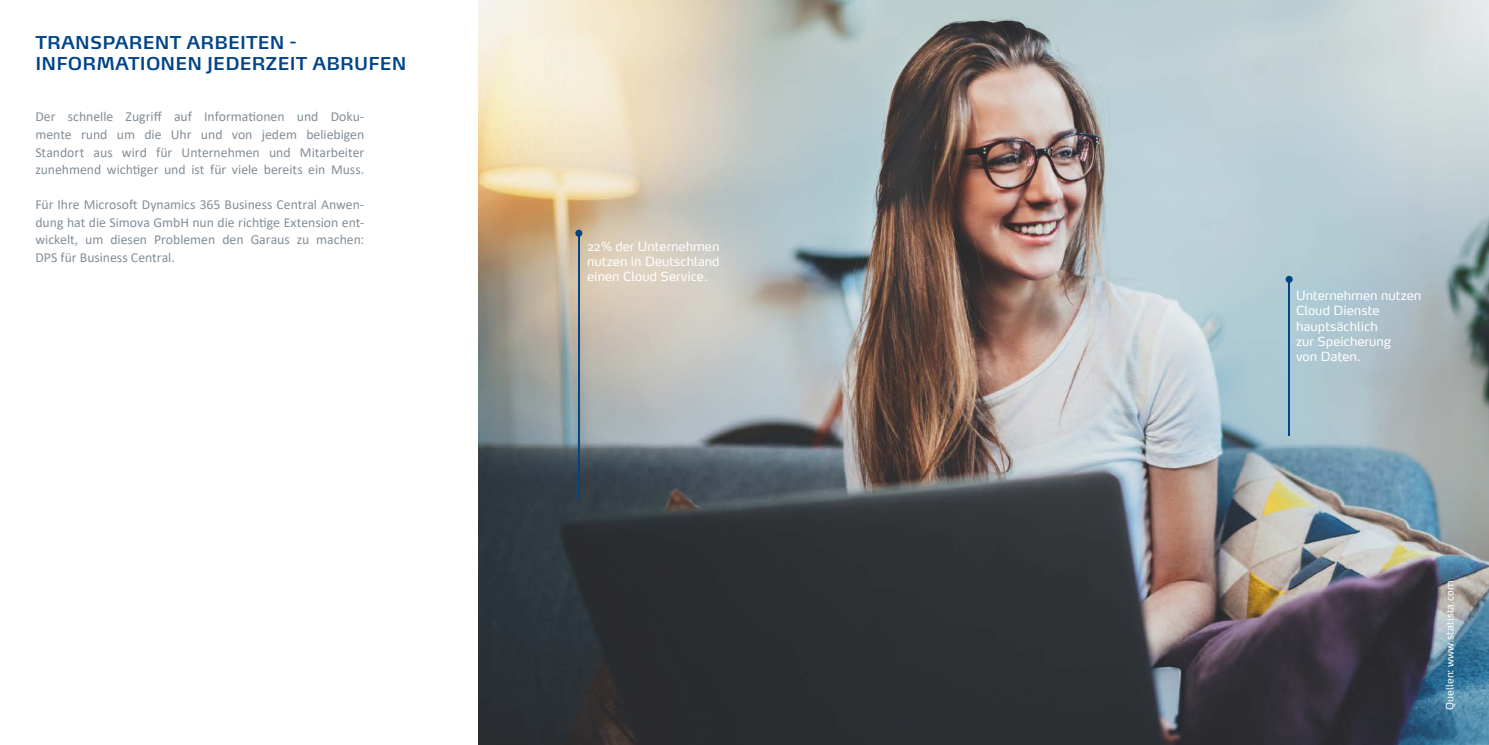
<style>
.page{position:relative;width:1489px;height:745px;background:#fff}
.page>*{position:absolute;margin:0;border:0;box-sizing:border-box;transform-origin:0 0}
.t1{font:600 17.5px/21px "Max OT";letter-spacing:.01em;color:#004489}
.t2{font:13.75px/17.5px "Calibri";color:#828e98;text-align:justify}
.t3{font:12.5px/15px "Max OT";color:#fff}
.t4{font:10px "Max OT";color:#fff}
</style>
<div class="page">
<img style="left:478px;top:0;width:1010px;height:744px">
<hr style="left:1288px;top:280px;width:1px;height:155px;background:#004489">
<hr style="left:578px;top:236px;width:1px;height:264px;background:#004489">
<svg style="left:1285px;top:275px;width:7px;height:8px"></svg>
<div style="left:575px;top:229px;width:7px;height:7px;background:#004489;border-radius:50%"></div>
<p class="t1" style="left:36px;top:32px;width:372px">TRANSPARENT ARBEITEN -<br>INFORMATIONEN JEDERZEIT ABRUFEN</p>
<p class="t2" style="left:35px;top:108px;width:330px">Der schnelle Zugriff auf Informationen und Doku&shy;mente rund um die Uhr und von jedem beliebigen Standort aus wird für Unternehmen und Mitarbeiter zunehmend wichtiger und ist für viele bereits ein Muss.</p>
<p class="t2" style="left:35px;top:195px;width:330px">Für Ihre Microsoft Dynamics 365 Business Central Anwen&shy;dung hat die Simova GmbH nun die richtige Extension ent&shy;wickelt, um diesen Problemen den Garaus zu machen:<br>DPS für Business Central.</p>
<p class="t3" style="left:587px;top:239px;width:134px;text-align:justify">22% der Unternehmen nutzen in Deutschland einen Cloud Service.</p>
<p class="t3" style="left:1295px;top:288px;width:127px">Unternehmen nutzen<br>Cloud Dienste hauptsächlich<br>zur Speicherung<br>von Daten.</p>
<p class="t4" style="left:1443px;top:709px;width:130px;rotate:-90deg">Quellen: www.statista.com</p>
</div>
